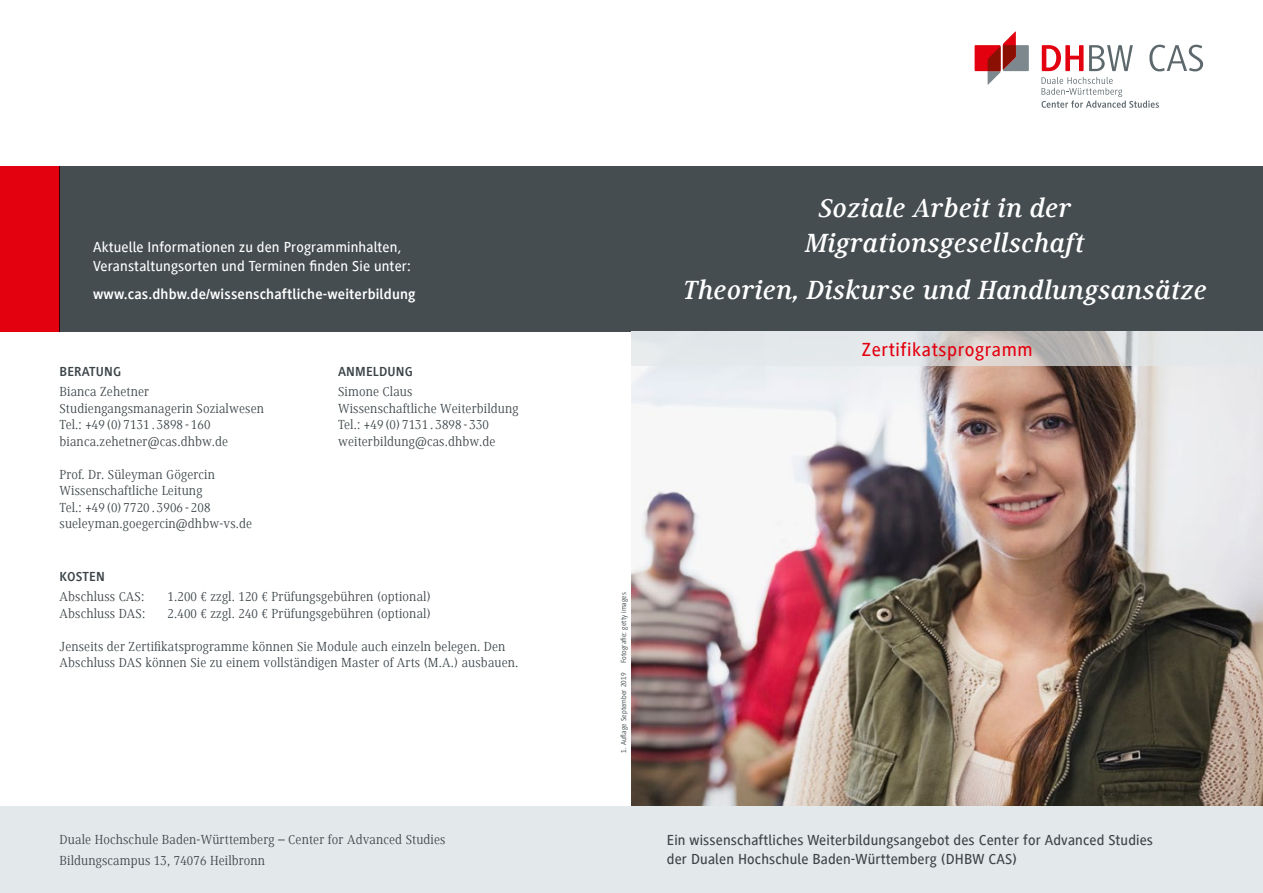
<style>
.page{position:relative;width:1263px;height:893px;background:#fff}
.page>*{position:absolute;margin:0;border:0;box-sizing:border-box;transform-origin:0 0}
.t1{font:italic 700 27px/34.5px "Generis Serif Com";letter-spacing:.01em;color:#fff;text-align:center}
.t2{font:500 19.5px "Generis Sans Com";letter-spacing:.03em;color:#e3000f}
.t3{font:500 15px/19.5px "Generis Sans Com";letter-spacing:.01em;color:#3c4448}
.t4{font:500 15px/19.5px "Generis Sans Com";letter-spacing:.01em;color:#fff}
.t5{font:700 15px "Generis Sans Com";letter-spacing:.01em;color:#fff}
.t6{font:13.5px/16.5px "Generis Serif Com";letter-spacing:.01em;color:#3c4448}
.t7{font:700 13.5px "Generis Sans Com";letter-spacing:.01em;color:#3c4448}
.t8{font:700 13.5px "Generis Simple Com";letter-spacing:.01em;color:#3c4448}
.t9{font:7.5px "Generis Sans Com";letter-spacing:.01em;color:#3c4448}
</style>
<div class="page">
<div style="left:60px;top:166px;width:1203px;height:166px;background:#454d51"></div>
<img style="left:631px;top:366px;width:632px;height:440px">
<div style="left:974px;top:45px;width:26px;height:26px;background:#e3000f"></div>
<svg style="left:987px;top:31px;width:42px;height:54px"></svg>
<svg style="left:1042px;top:45px;width:41px;height:26px"></svg>
<svg style="left:1089px;top:45px;width:44px;height:26px"></svg>
<svg style="left:1149px;top:45px;width:54px;height:26px"></svg>
<svg style="left:1041px;top:77px;width:118px;height:31px"></svg>
<svg style="left:631px;top:332px;width:632px;height:34px;background:#dadbdc"></svg>
<div style="left:0;top:806px;width:1263px;height:87px;background:#e3e8ea"></div>
<div style="left:0;top:166px;width:60px;height:166px;background:#e3000f"></div>
<p class="t4" style="left:93px;top:237px;width:319px">Aktuelle Informationen zu den Programminhalten,<br>Veranstaltungsorten und Terminen finden Sie unter:</p>
<p class="t5" style="left:93px;top:286px;width:324px">www.cas.dhbw.de/wissenschaftliche-weiterbildung</p>
<p class="t8" style="left:60px;top:364px;width:63px">BERATUNG</p>
<p class="t6" style="left:60px;top:384px;width:206px">Bianca Zehetner<br>Studiengangsmanagerin Sozialwesen<br>Tel.: +49 (0) 7131 . 3898 - 160 bianca.zehetner@cas.dhbw.de</p>
<p class="t6" style="left:60px;top:466px;width:194px">Prof. Dr. Süleyman Gögercin<br>Wissenschaftliche Leitung<br>Tel.: +49 (0) 7720 . 3906 - 208 sueleyman.goegercin@dhbw-vs.de</p>
<p class="t7" style="left:338px;top:364px;width:76px">ANMELDUNG</p>
<p class="t6" style="left:338px;top:384px;width:182px">Simone Claus<br>Wissenschaftliche Weiterbildung<br>Tel.: +49 (0) 7131 . 3898 - 330 weiterbildung@cas.dhbw.de</p>
<p class="t7" style="left:60px;top:569px;width:47px">KOSTEN</p>
<p class="t6" style="left:60px;top:589px;width:86px">Abschluss CAS:</p>
<p class="t6" style="left:168px;top:589px;width:265px">1.200 € zzgl. 120 € Prüfungsgebühren (optional)</p>
<p class="t6" style="left:60px;top:605px;width:87px">Abschluss DAS:</p>
<p class="t6" style="left:168px;top:605px;width:265px">2.400 € zzgl. 240 € Prüfungsgebühren (optional)</p>
<p class="t6" style="left:60px;top:638px;width:460px">Jenseits der Zertifikatsprogramme können Sie Module auch einzeln belegen. Den<br>Abschluss DAS können Sie zu einem vollständigen Master of Arts (M.A.) ausbauen.</p>
<p class="t6" style="left:60px;top:829px;width:387px;line-height:21px">Duale Hochschule Baden-Württemberg – Center for Advanced Studies<br>Bildungscampus 13, 74076 Heilbronn</p>
<h1 class="t1" style="left:806px;top:191px;width:281px">Soziale Arbeit in der<br>Migrationsgesellschaft</h1>
<h1 class="t1" style="left:683px;top:273px;width:526px">Theorien, Diskurse und Handlungsansätze</h1>
<h2 class="t2" style="left:862px;top:339px;width:172px">Zertifikatsprogramm</h2>
<p class="t9" style="left:620px;top:663px;width:73px;rotate:-90deg">Fotografie: getty images</p>
<p class="t9" style="left:620px;top:753px;width:82px;rotate:-90deg">1. Auflage September 2019</p>
<p class="t3" style="left:667px;top:830px;width:488px">Ein wissenschaftliches Weiterbildungsangebot des Center for Advanced Studies der Dualen Hochschule Baden-Württemberg (DHBW CAS)</p>
</div>
